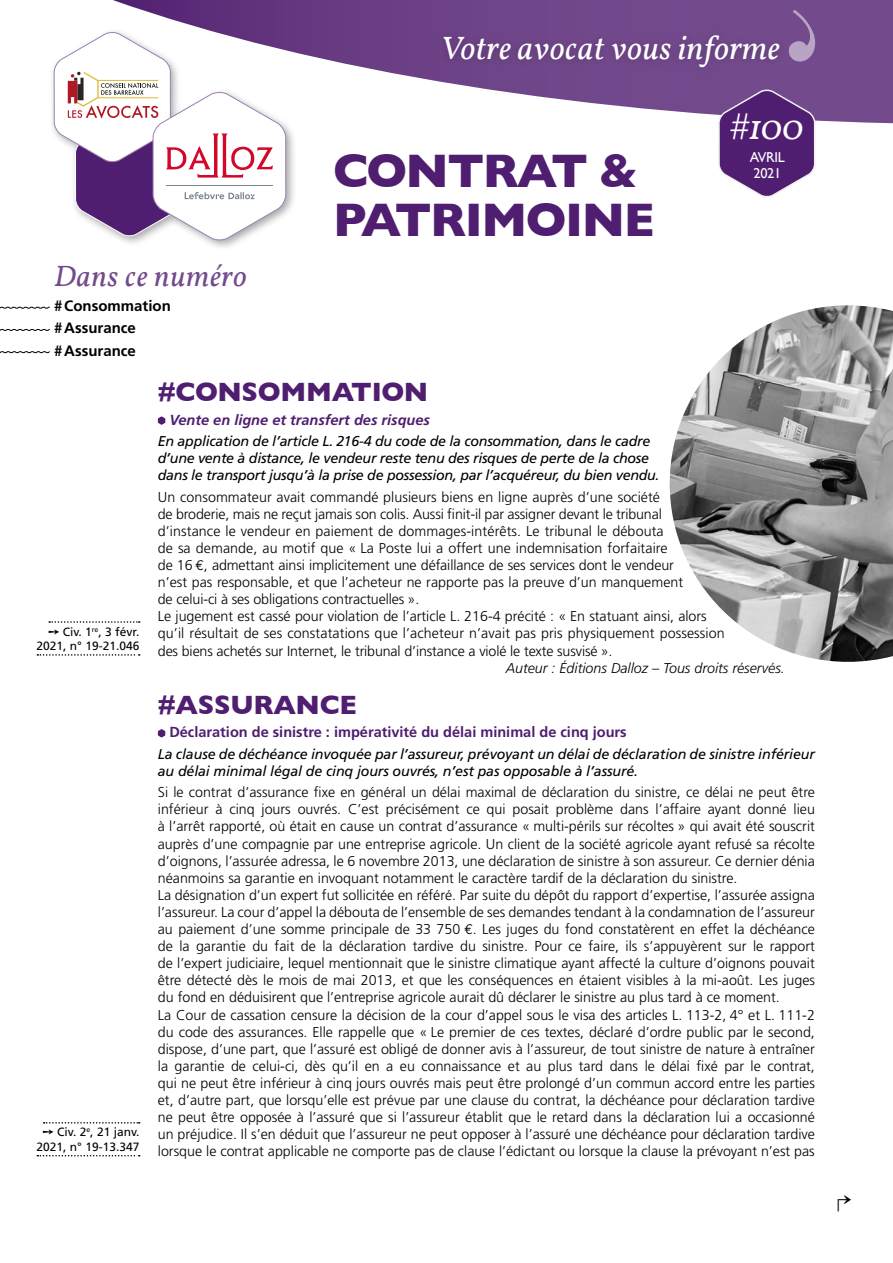
<style>
.page{position:relative;width:893px;height:1263px;background:#fff}
.page>*{position:absolute;margin:0;border:0;box-sizing:border-box;transform-origin:0 0}
.t1{font:700 48px/49.5px "Gill Sans";letter-spacing:-.03em;color:#501e70}
.t2{font:italic 36px "Vollkorn";color:#fff}
.t3{font:italic 33px "Vollkorn";letter-spacing:.01em;color:#fff}
.t4{font:italic 30px "Vollkorn";letter-spacing:.02em;color:#734b8d}
.t5{font:28.8px "MS Mincho";color:#000}
.t6{font:700 27px "Gill Sans";letter-spacing:-.01em;color:#501e70}
.t7{font:700 15px/22.2px "Frutiger";color:#000}
.t8{font:700 14.55px "Frutiger";color:#501e70}
.t9{font:italic 700 14.55px "Frutiger";color:#501e70}
.t10{font:300 14.25px/17.1px "Frutiger";color:#000}
.t11{font:italic 14.25px/17.1px "Frutiger";letter-spacing:-.02em;color:#000}
.t12{font:italic 300 14.25px "Frutiger";color:#000}
.t13{font:14.25px/16.2px "Gill Sans";letter-spacing:-.02em;color:#fff}
.t14{font:12px/14.4px "Frutiger";color:#000;text-align:right}
.s1{font-family:"Euro Mono";font-weight:400}
</style>
<div class="page">
<div style="left:49px;top:27px;width:248px;height:224px;background:#000;opacity:.35"></div>
<svg style="left:54px;top:31px;width:232px;height:210px"></svg>
<svg style="left:0;top:351px;width:50px;height:2px"></svg>
<svg style="left:0;top:329px;width:50px;height:2px"></svg>
<svg style="left:0;top:306px;width:50px;height:3px"></svg>
<svg style="left:113px;top:0;width:780px;height:123px"></svg>
<div style="left:437px;top:29px;width:350px;height:46px;background:#6e4587"></div>
<svg style="left:717px;top:88px;width:99px;height:109px;background:#70488a"></svg>
<svg style="left:158px;top:416px;width:7px;height:9px"></svg>
<svg style="left:158px;top:729px;width:7px;height:8px"></svg>
<img style="left:670px;top:305px;width:223px;height:357px">
<svg style="left:49px;top:621px;width:91px;height:2px"></svg>
<svg style="left:37px;top:654px;width:103px;height:2px"></svg>
<svg style="left:44px;top:1122px;width:96px;height:1px"></svg>
<svg style="left:37px;top:1155px;width:103px;height:1px"></svg>
<svg style="left:789px;top:10px;width:26px;height:52px"></svg>
<h3 class="t3" style="left:440px;top:28px;width:341px">Votre avocat vous informe</h3>
<h3 class="t4" style="left:54px;top:258px;width:194px">Dans ce numéro</h3>
<p class="t7" style="left:54px;top:295px;width:118px">#Consommation #Assurance #Assurance</p>
<h1 class="t1" style="left:333px;top:145px;width:323px">CONTRAT &amp;<br>PATRIMOINE</h1>
<h2 class="t2" style="left:729px;top:105px;width:76px">#100</h2>
<p class="t13" style="left:750px;top:149px;width:37px">AVRIL<br>2021</p>
<p class="t14" style="left:37px;top:624px;width:104px">➙ Civ. 1<sup>re</sup>, 3 févr.<br>2021, n° 19-21.046</p>
<p class="t14" style="left:37px;top:1125px;width:104px;text-align:center">➙ Civ. 2<sup>e</sup>, 21 janv.<br>2021, n° 19-13.347</p>
<h3 class="t6" style="left:158px;top:370px;width:272px">#CONSOMMATION</h3>
<p class="t9" style="left:169px;top:411px;width:262px">Vente en ligne et transfert des risques</p>
<p class="t11" style="left:158px;top:433px;width:503px">En application de l’article L. 216-4 du code de la consommation, dans le cadre d’une vente à distance, le vendeur reste tenu des risques de perte de la chose dans le transport jusqu’à la prise de possession, par l’acquéreur, du bien vendu.</p>
<p class="t10" style="left:158px;top:488px;width:568px">Un consommateur avait commandé plusieurs biens en ligne auprès d’une société<br>de broderie, mais ne reçut jamais son colis. Aussi finit-il par assigner devant le tribunal d’instance le vendeur en paiement de dommages-intérêts. Le tribunal le débouta<br>de sa demande, au motif que « La Poste lui a offert une indemnisation forfaitaire<br>de 16 <span class="s1">€</span>, admettant ainsi implicitement une défaillance de ses services dont le vendeur<br>n’est pas responsable, et que l’acheteur ne rapporte pas la preuve d’un manquement<br>de celui-ci à ses obligations contractuelles ».<br>Le jugement est cassé pour violation de l’article L. 216-4 précité : « En statuant ainsi, alors qu’il résultait de ses constatations que l’acheteur n’avait pas pris physiquement possession des biens achetés sur Internet, le tribunal d’instance a violé le texte susvisé ».</p>
<p class="t12" style="left:506px;top:660px;width:281px">Auteur : Éditions Dalloz – Tous droits réservés.</p>
<h3 class="t6" style="left:158px;top:683px;width:201px">#ASSURANCE</h3>
<p class="t8" style="left:169px;top:724px;width:459px">Déclaration de sinistre : impérativité du délai minimal de cinq jours</p>
<p class="t11" style="left:158px;top:745px;width:659px">La clause de déchéance invoquée par l’assureur, prévoyant un délai de déclaration de sinistre inférieur au délai minimal légal de cinq jours ouvrés, n’est pas opposable à l’assuré.</p>
<p class="t10" style="left:158px;top:784px;width:659px">Si le contrat d’assurance fixe en général un délai maximal de déclaration du sinistre, ce délai ne peut être inférieur à cinq jours ouvrés. C’est précisément ce qui posait problème dans l’affaire ayant donné lieu à l’arrêt rapporté, où était en cause un contrat d’assurance « multi-périls sur récoltes » qui avait été souscrit auprès d’une compagnie par une entreprise agricole. Un client de la société agricole ayant refusé sa récolte d’oignons, l’assurée adressa, le 6 novembre 2013, une déclaration de sinistre à son assureur. Ce dernier dénia néanmoins sa garantie en invoquant notamment le caractère tardif de la déclaration du sinistre.<br>La désignation d’un expert fut sollicitée en référé. Par suite du dépôt du rapport d’expertise, l’assurée assigna l’assureur. La cour d’appel la débouta de l’ensemble de ses demandes tendant à la condamnation de l’assureur au paiement d’une somme principale de 33 750 <span class="s1">€</span>. Les juges du fond constatèrent en effet la déchéance de la garantie du fait de la déclaration tardive du sinistre. Pour ce faire, ils s’appuyèrent sur le rapport de l’expert judiciaire, lequel mentionnait que le sinistre climatique ayant affecté la culture d’oignons pouvait être détecté dès le mois de mai 2013, et que les conséquences en étaient visibles à la mi-août. Les juges du fond en déduisirent que l’entreprise agricole aurait dû déclarer le sinistre au plus tard à ce moment.<br>La Cour de cassation censure la décision de la cour d’appel sous le visa des articles L. 113-2, 4° et L. 111-2 du code des assurances. Elle rappelle que « Le premier de ces textes, déclaré d’ordre public par le second, dispose, d’une part, que l’assuré est obligé de donner avis à l’assureur, de tout sinistre de nature à entraîner la garantie de celui-ci, dès qu’il en a eu connaissance et au plus tard dans le délai fixé par le contrat, qui ne peut être inférieur à cinq jours ouvrés mais peut être prolongé d’un commun accord entre les parties et, d’autre part, que lorsqu’elle est prévue par une clause du contrat, la déchéance pour déclaration tardive ne peut être opposée à l’assuré que si l’assureur établit que le retard dans la déclaration lui a occasionné un préjudice. Il s’en déduit que l’assureur ne peut opposer à l’assuré une déchéance pour déclaration tardive lorsque le contrat applicable ne comporte pas de clause l’édictant ou lorsque la clause la prévoyant n’est pas</p>
<h3 class="t5" style="left:851px;top:1219px;width:16px;rotate:-180deg">↵</h3>
</div>
